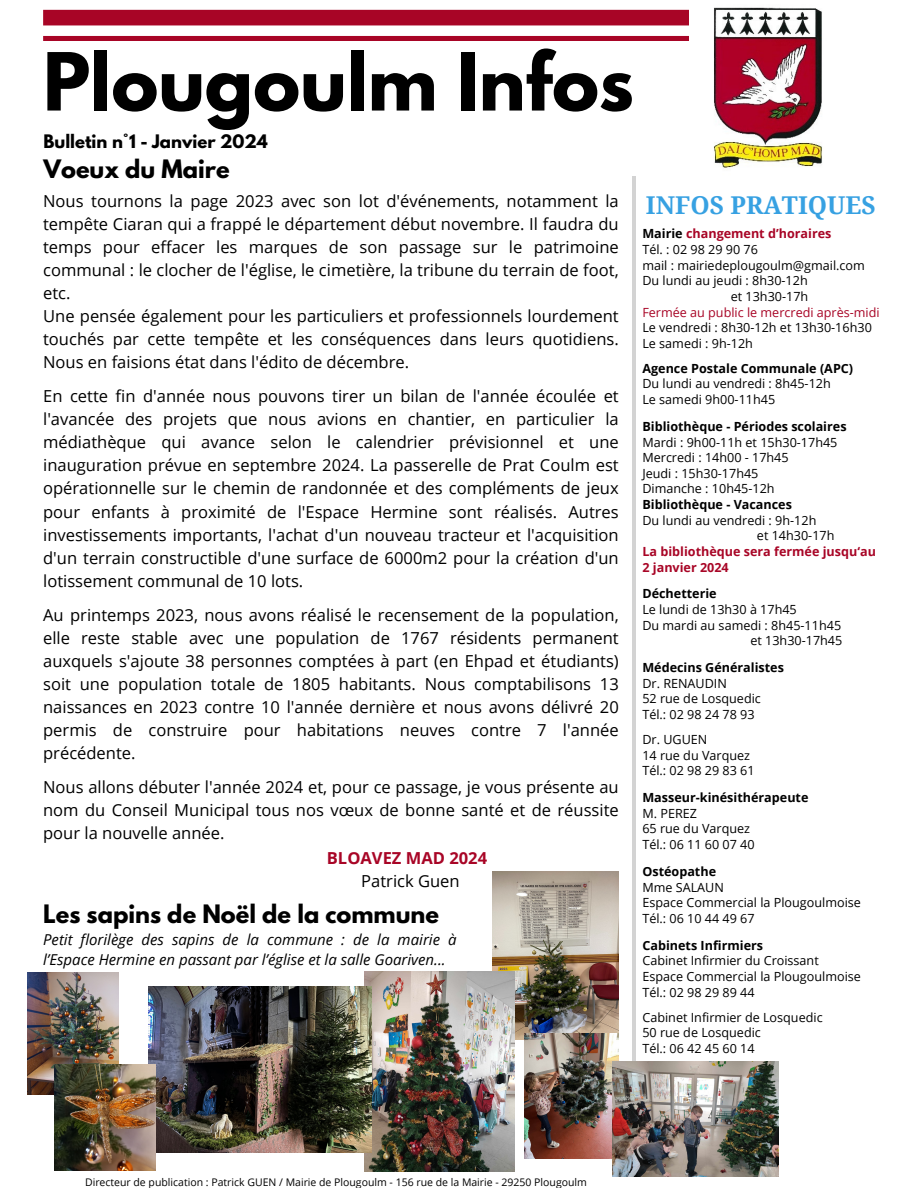
<style>
.page{position:relative;width:918px;height:1188px;background:#fff}
.page>*{position:absolute;margin:0;border:0;box-sizing:border-box;transform-origin:0 0}
.t1{font:700 70.95px "League Spartan";color:#000}
.t2{font:700 24.6px "Droid Serif";color:#37a1e2}
.t3{font:700 22.5px "League Spartan";color:#000}
.t4{font:16.5px/23.1px "Open Sans";color:#000;text-align:justify}
.t5{font:700 16.5px "League Spartan";color:#000}
.t6{font:700 16.5px "Open Sans";color:#a80526}
.t7{font:italic 15px/20.2px "Open Sans";color:#000}
.t8{font:12.6px "Open Sans";color:#000}
.t9{font:700 12.6px "Open Sans";color:#000}
.t10{font:700 12.6px/15.6px "Open Sans";color:#a80526}
.t11{font:12.6px "Open Sans";color:#a80526}
.t12{font:10.5px "Open Sans";color:#000}
.s1{color:#000}
</style>
<div class="page">
<svg style="left:43px;top:10px;width:646px;height:31px"></svg>
<hr style="left:632px;top:177px;width:4px;height:994px;background:#d3d3d3">
<img style="left:714px;top:7px;width:109px;height:161px">
<img style="left:493px;top:872px;width:126px;height:167px">
<img style="left:525px;top:1034px;width:93px;height:124px">
<img style="left:364px;top:971px;width:150px;height:200px">
<img style="left:613px;top:1062px;width:165px;height:115px">
<img style="left:28px;top:973px;width:91px;height:121px">
<img style="left:149px;top:986px;width:222px;height:167px">
<img style="left:55px;top:1064px;width:100px;height:107px">
<p class="t1" style="left:43px;top:47px;width:592px">Plougoulm Infos</p>
<p class="t5" style="left:44px;top:133px;width:226px">Bulletin n°1 - Janvier 2024</p>
<p class="t3" style="left:44px;top:158px;width:188px">Voeux du Maire</p>
<p class="t4" style="left:43px;top:189px;width:577px">Nous tournons la page 2023 avec son lot d'événements, notamment la tempête Ciaran qui a frappé le département début novembre. Il faudra du temps pour effacer les marques de son passage sur le patrimoine communal : le clocher de l'église, le cimetière, la tribune du terrain de foot, etc.</p>
<p class="t4" style="left:43px;top:304px;width:577px">Une pensée également pour les particuliers et professionnels lourdement touchés par cette tempête et les conséquences dans leurs quotidiens.<br>Nous en faisions état dans l'édito de décembre.</p>
<p class="t4" style="left:43px;top:384px;width:577px">En cette fin d'année nous pouvons tirer un bilan de l'année écoulée et l'avancée des projets que nous avions en chantier, en particulier la médiathèque qui avance selon le calendrier prévisionnel et une inauguration prévue en septembre 2024. La passerelle de Prat Coulm est opérationnelle sur le chemin de randonnée et des compléments de jeux pour enfants à proximité de l'Espace Hermine sont réalisés. Autres investissements importants, l'achat d'un nouveau tracteur et l'acquisition d'un terrain constructible d'une surface de 6000m2 pour la création d'un lotissement communal de 10 lots.</p>
<p class="t4" style="left:43px;top:603px;width:577px">Au printemps 2023, nous avons réalisé le recensement de la population, elle reste stable avec une population de 1767 résidents permanent auxquels s'ajoute 38 personnes comptées à part (en Ehpad et étudiants) soit une population totale de 1805 habitants. Nous comptabilisons 13 naissances en 2023 contre 10 l'année dernière et nous avons délivré 20 permis de construire pour habitations neuves contre 7 l'année précédente.</p>
<p class="t4" style="left:43px;top:775px;width:577px">Nous allons débuter l'année 2024 et, pour ce passage, je vous présente au nom du Conseil Municipal tous nos vœux de bonne santé et de réussite pour la nouvelle année.</p>
<p class="t6" style="left:327px;top:847px;width:162px">BLOAVEZ MAD 2024</p>
<p class="t4" style="left:361px;top:869px;width:100px">Patrick Guen</p>
<p class="t3" style="left:43px;top:902px;width:397px">Les sapins de Noël de la commune</p>
<p class="t7" style="left:43px;top:929px;width:415px">Petit florilège des sapins de la commune : de la mairie à l’Espace Hermine en passant par l’église et la salle Goariven...</p>
<p class="t2" style="left:646px;top:191px;width:232px">INFOS PRATIQUES</p>
<p class="t10" style="left:642px;top:226px;width:191px"><span class="s1">Mairie</span> changement d’horaires</p>
<p class="t8" style="left:642px;top:241px;width:117px">Tél. : 02 98 29 90 76</p>
<p class="t8" style="left:642px;top:256px;width:224px">mail : mairiedeplougoulm@gmail.com</p>
<p class="t8" style="left:642px;top:272px;width:167px">Du lundi au jeudi : 8h30-12h</p>
<p class="t8" style="left:731px;top:287px;width:79px">et 13h30-17h</p>
<p class="t11" style="left:642px;top:303px;width:239px">Fermée au public le mercredi après-midi</p>
<p class="t8" style="left:642px;top:319px;width:231px">Le vendredi : 8h30-12h et 13h30-16h30</p>
<p class="t8" style="left:642px;top:334px;width:112px">Le samedi : 9h-12h</p>
<p class="t9" style="left:642px;top:359px;width:212px">Agence Postale Communale (APC)</p>
<p class="t8" style="left:642px;top:375px;width:190px">Du lundi au vendredi : 8h45-12h</p>
<p class="t8" style="left:642px;top:391px;width:134px">Le samedi 9h00-11h45</p>
<p class="t9" style="left:642px;top:417px;width:206px">Bibliothèque - Périodes scolaires</p>
<p class="t8" style="left:642px;top:433px;width:197px">Mardi : 9h00-11h et 15h30-17h45</p>
<p class="t8" style="left:642px;top:449px;width:148px">Mercredi : 14h00 - 17h45</p>
<p class="t8" style="left:642px;top:464px;width:118px">Jeudi : 15h30-17h45</p>
<p class="t8" style="left:642px;top:480px;width:134px">Dimanche : 10h45-12h</p>
<p class="t9" style="left:642px;top:496px;width:151px">Bibliothèque - Vacances</p>
<p class="t8" style="left:642px;top:511px;width:175px">Du lundi au vendredi : 9h-12h</p>
<p class="t8" style="left:757px;top:527px;width:79px">et 14h30-17h</p>
<p class="t10" style="left:642px;top:543px;width:235px">La bibliothèque sera fermée jusqu‘au<br>2 janvier 2024</p>
<p class="t9" style="left:642px;top:585px;width:76px">Déchetterie</p>
<p class="t8" style="left:642px;top:601px;width:156px">Le lundi de 13h30 à 17h45</p>
<p class="t8" style="left:642px;top:616px;width:200px">Du mardi au samedi : 8h45-11h45</p>
<p class="t8" style="left:750px;top:632px;width:93px">et 13h30-17h45</p>
<p class="t9" style="left:642px;top:659px;width:143px">Médecins Généralistes</p>
<p class="t8" style="left:642px;top:674px;width:86px">Dr. RENAUDIN</p>
<p class="t8" style="left:642px;top:690px;width:120px">52 rue de Losquedic</p>
<p class="t8" style="left:642px;top:706px;width:114px">Tél.: 02 98 24 78 93</p>
<p class="t8" style="left:642px;top:731px;width:66px">Dr. UGUEN</p>
<p class="t8" style="left:642px;top:746px;width:109px">14 rue du Varquez</p>
<p class="t8" style="left:642px;top:762px;width:114px">Tél.: 02 98 29 83 61</p>
<p class="t9" style="left:642px;top:789px;width:168px">Masseur-kinésithérapeute</p>
<p class="t8" style="left:642px;top:804px;width:56px">M. PEREZ</p>
<p class="t8" style="left:642px;top:820px;width:109px">65 rue du Varquez</p>
<p class="t8" style="left:642px;top:836px;width:114px">Tél.: 06 11 60 07 40</p>
<p class="t9" style="left:642px;top:862px;width:75px">Ostéopathe</p>
<p class="t8" style="left:642px;top:878px;width:83px">Mme SALAUN</p>
<p class="t8" style="left:642px;top:894px;width:220px">Espace Commercial la Plougoulmoise</p>
<p class="t8" style="left:642px;top:909px;width:114px">Tél.: 06 10 44 49 67</p>
<p class="t9" style="left:642px;top:936px;width:122px">Cabinets Infirmiers</p>
<p class="t8" style="left:642px;top:952px;width:178px">Cabinet Infirmier du Croissant</p>
<p class="t8" style="left:642px;top:967px;width:220px">Espace Commercial la Plougoulmoise</p>
<p class="t8" style="left:642px;top:983px;width:114px">Tél.: 02 98 29 89 44</p>
<p class="t8" style="left:642px;top:1008px;width:182px">Cabinet Infirmier de Losquedic</p>
<p class="t8" style="left:642px;top:1024px;width:120px">50 rue de Losquedic</p>
<p class="t8" style="left:642px;top:1039px;width:114px">Tél.: 06 42 45 60 14</p>
<p class="t12" style="left:85px;top:1174px;width:503px">Directeur de publication : Patrick GUEN / Mairie de Plougoulm - 156 rue de la Mairie - 29250 Plougoulm</p>
</div>
